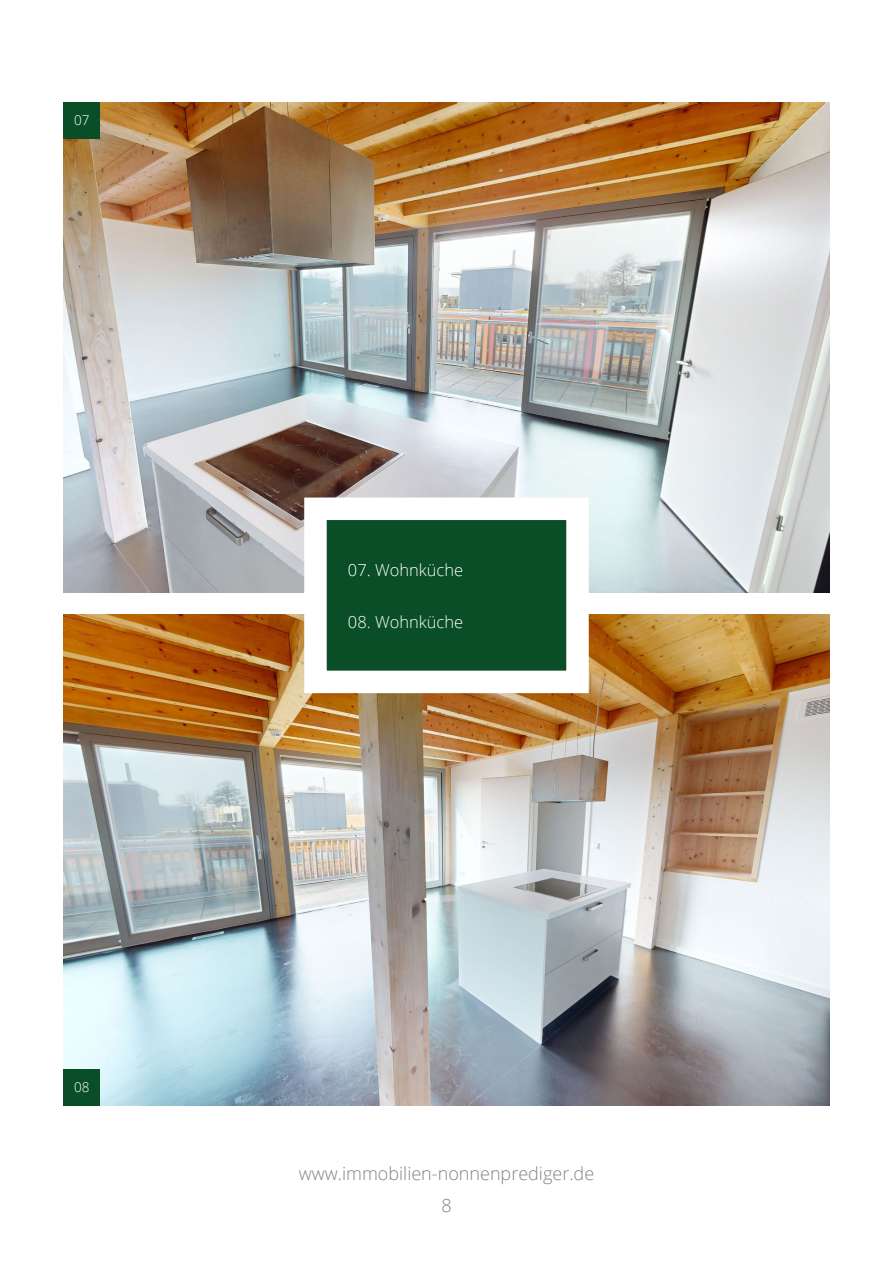
<style>
.page{position:relative;width:893px;height:1263px;background:#fff}
.page>*{position:absolute;margin:0;border:0;box-sizing:border-box;transform-origin:0 0}
.t1{font:300 18px/32px "Open Sans";color:#808285;text-align:center}
.t2{font:300 16.5px "Open Sans";color:#fff}
.t3{font:300 13.5px "Open Sans";color:#fff}
</style>
<div class="page">
<img style="left:64px;top:102px;width:765px;height:490px">
<img style="left:64px;top:615px;width:765px;height:491px">
<svg style="left:293px;top:486px;width:307px;height:218px"></svg>
<div style="left:64px;top:102px;width:36px;height:36px;background:#094e27"></div>
<div style="left:64px;top:1069px;width:36px;height:37px;background:#094e27"></div>
<p class="t3" style="left:74px;top:111px;width:17px">07</p>
<p class="t3" style="left:74px;top:1078px;width:17px">08</p>
<p class="t2" style="left:348px;top:558px;width:117px">07. Wohnküche</p>
<p class="t2" style="left:348px;top:611px;width:117px">08. Wohnküche</p>
<p class="t1" style="left:299px;top:1157px;width:297px">www.immobilien-nonnenprediger.de<br>8</p>
</div>
